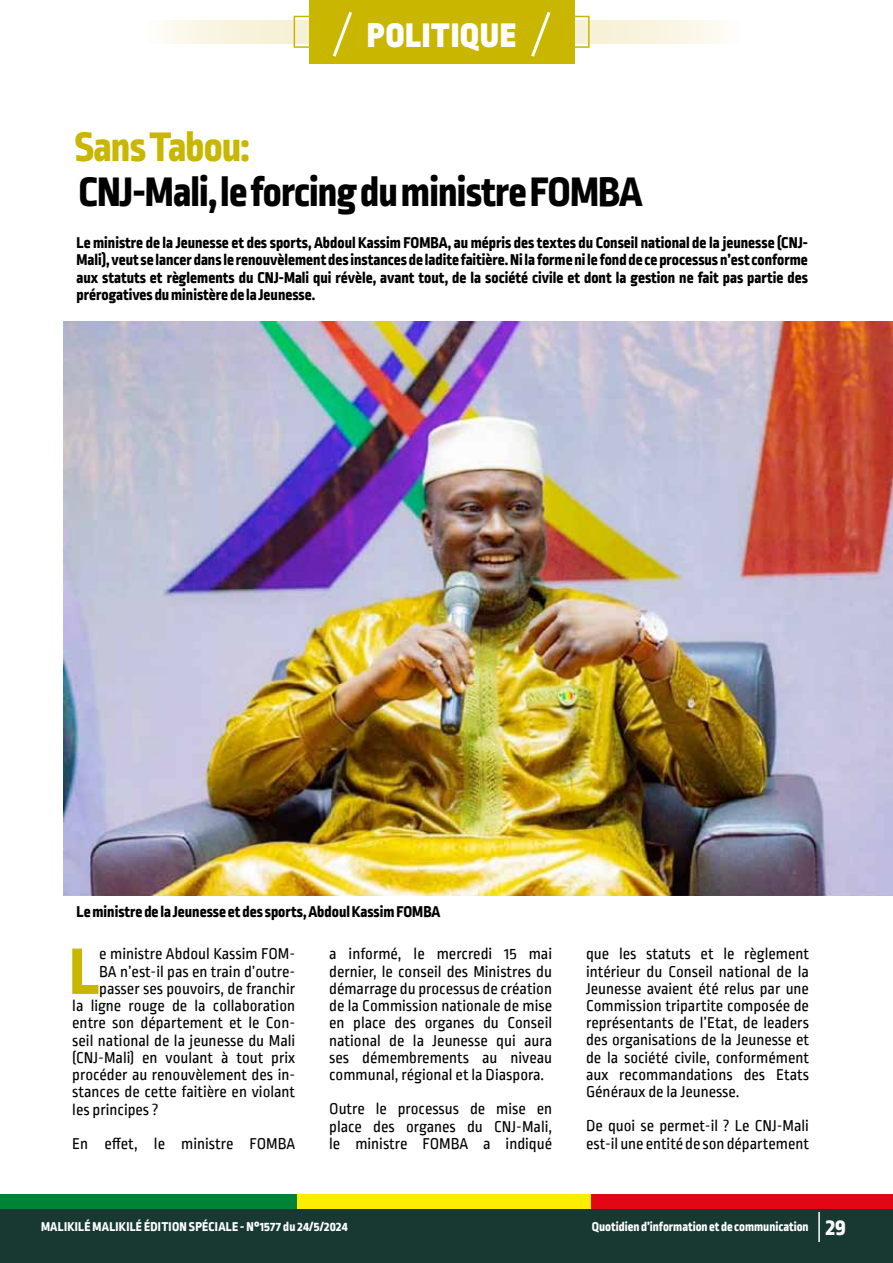
<style>
.page{position:relative;width:893px;height:1263px;background:#fff}
.page>*{position:absolute;margin:0;border:0;box-sizing:border-box;transform-origin:0 0}
.t1{font:800 69.15px "Ropa Sans Pro";color:#c8b600}
.t2{font:800 43.5px "Ropa Sans Pro";letter-spacing:-.02em;color:#000}
.t3{font:800 43.5px "Ropa Sans Pro";letter-spacing:-.02em;color:#c8b600}
.t4{font:900 36px "Ropa Sans Pro";letter-spacing:.03em;color:#fff}
.t5{font:16.5px/17.2px "Ropa Sans PTT";color:#000;text-align:justify}
.t6{font:800 16.5px/17.2px "Ropa Sans Pro";color:#000;text-align:justify}
.t7{font:800 13.5px "Ropa Sans Pro";letter-spacing:.015em;color:#fff}
.s1{font-size:24px}
</style>
<div class="page">
<div style="left:0;top:1195px;width:297px;height:17px;background:#008237"></div>
<div style="left:297px;top:1195px;width:297px;height:17px;background:#ffed00"></div>
<div style="left:592px;top:1195px;width:301px;height:17px;background:#e30613"></div>
<div style="left:0;top:1209px;width:893px;height:54px;background:#173932"></div>
<hr style="left:818px;top:1212px;width:2px;height:30px;background:#fff">
<img style="left:64px;top:321px;width:829px;height:574px">
<svg style="left:163px;top:20px;width:560px;height:23px;background:#f7f4df"></svg>
<div style="left:294px;top:16px;width:296px;height:32px;border:2px solid #c8b600"></div>
<div style="left:309px;top:0;width:265px;height:64px;background:#c8b600"></div>
<svg style="left:332px;top:11px;width:20px;height:46px"></svg>
<svg style="left:531px;top:11px;width:20px;height:46px"></svg>
<h3 class="t4" style="left:367px;top:13px;width:150px">POLITIQUE</h3>
<h2 class="t3" style="left:74px;top:122px;width:177px">Sans Tabou:</h2>
<h2 class="t2" style="left:78px;top:167px;width:566px">CNJ-Mali, le forcing du ministre FOMBA</h2>
<p class="t6" style="left:77px;top:235px;width:733px">Le ministre de la Jeunesse et des sports, Abdoul Kassim FOMBA, au mépris des textes du Conseil national de la jeunesse (CNJ-Mali), veut se lancer dans le renouvèlement des instances de ladite faitière. Ni la forme ni le fond de ce processus n’est conforme aux statuts et règlements du CNJ-Mali qui révèle, avant tout, de la société civile et dont la gestion ne fait pas partie des prérogatives du ministère de la Jeunesse.</p>
<p class="t6" style="left:77px;top:904px;width:365px">Le ministre de la Jeunesse et des sports, Abdoul Kassim FOMBA</p>
<h1 class="t1" style="left:69px;top:931px;width:32px">L</h1>
<p class="t5" style="left:99px;top:946px;width:197px">e ministre Abdoul Kassim FOM-</p>
<p class="t5" style="left:99px;top:964px;width:197px">BA n’est-il pas en train d’outre-</p>
<p class="t5" style="left:99px;top:981px;width:197px">passer ses pouvoirs, de franchir</p>
<p class="t5" style="left:72px;top:998px;width:224px">la ligne rouge de la collaboration</p>
<p class="t5" style="left:72px;top:1015px;width:224px">entre son département et le Con-</p>
<p class="t5" style="left:72px;top:1032px;width:224px">seil national de la jeunesse du Mali</p>
<p class="t5" style="left:72px;top:1050px;width:224px">(CNJ-Mali) en voulant à tout prix</p>
<p class="t5" style="left:72px;top:1067px;width:224px">procéder au renouvèlement des in-</p>
<p class="t5" style="left:72px;top:1084px;width:224px">stances de cette faitière en violant</p>
<p class="t5" style="left:72px;top:1101px;width:88px">les principes ?</p>
<p class="t5" style="left:72px;top:1136px;width:224px">En effet, le ministre FOMBA</p>
<p class="t5" style="left:329px;top:946px;width:224px">a informé, le mercredi 15 mai dernier, le conseil des Ministres du démarrage du processus de création de la Commission nationale de mise en place des organes du Conseil national de la Jeunesse qui aura ses démembrements au niveau communal, régional et la Diaspora.</p>
<p class="t5" style="left:329px;top:1101px;width:224px">Outre le processus de mise en place des organes du CNJ-Mali, le ministre FOMBA a indiqué</p>
<p class="t5" style="left:586px;top:946px;width:224px">que les statuts et le règlement intérieur du Conseil national de la Jeunesse avaient été relus par une Commission tripartite composée de représentants de l’Etat, de leaders des organisations de la Jeunesse et de la société civile, conformément aux recommandations des Etats Généraux de la Jeunesse.</p>
<p class="t5" style="left:586px;top:1118px;width:224px">De quoi se permet-il ? Le CNJ-Mali est-il une entité de son département</p>
<p class="t7" style="left:41px;top:1219px;width:308px">MALIKILÉ MALIKILÉ ÉDITION SPÉCIALE - N°1577 du 24/5/2024</p>
<p class="t7" style="left:592px;top:1219px;width:255px">Quotidien d’information et de communication <span class="s1">29</span></p>
</div>
